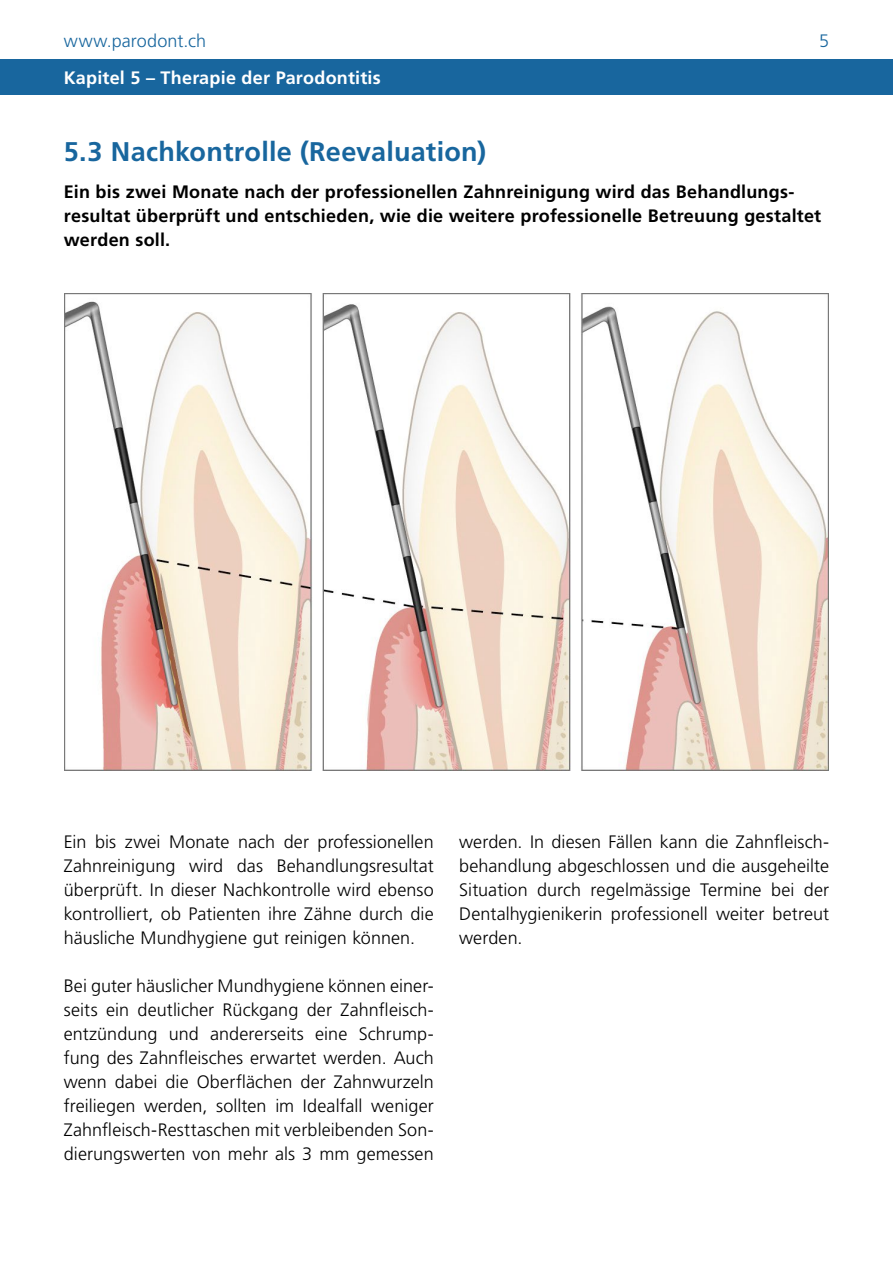
<style>
.page{position:relative;width:893px;height:1263px;background:#fff}
.page>*{position:absolute;margin:0;border:0;box-sizing:border-box;transform-origin:0 0}
.t1{font:700 27px "Frutiger";letter-spacing:.01em;color:#18669e}
.t2{font:300 18px/24px "Frutiger";letter-spacing:.005em;color:#000;text-align:justify}
.t3{font:700 18px/24px "Frutiger";letter-spacing:.015em;color:#000}
.t4{font:700 18px "Frutiger";letter-spacing:.015em;color:#fff}
.t5{font:300 18px "Frutiger";letter-spacing:.005em;color:#18669e}
</style>
<div class="page">
<div style="left:0;top:60px;width:893px;height:35px;background:#18669e"></div>
<img style="left:65px;top:293px;width:763px;height:478px">
<p class="t5" style="left:64px;top:30px;width:144px">www.parodont.ch</p>
<p class="t5" style="left:819px;top:30px;width:12px">5</p>
<p class="t4" style="left:64px;top:67px;width:319px">Kapitel 5 – Therapie der Parodontitis</p>
<h1 class="t1" style="left:64px;top:136px;width:424px">5.3 Nachkontrolle (Reevaluation)</h1>
<p class="t3" style="left:64px;top:179px;width:759px">Ein bis zwei Monate nach der professionellen Zahnreinigung wird das Behandlungs&shy;resultat überprüft und entschieden, wie die weitere professionelle Betreuung gestaltet werden soll.</p>
<p class="t2" style="left:64px;top:829px;width:371px">Ein bis zwei Monate nach der professionellen Zahnreinigung wird das Behandlungsresultat überprüft. In dieser Nachkontrolle wird ebenso kontrolliert, ob Patienten ihre Zähne durch die häusliche Mundhygiene gut reinigen können.</p>
<p class="t2" style="left:64px;top:974px;width:371px">Bei guter häuslicher Mundhygiene können einer&shy;seits ein deutlicher Rückgang der Zahnfleisch&shy;entzündung und andererseits eine Schrump&shy;fung des Zahnfleisches erwartet werden. Auch wenn dabei die Oberflächen der Zahnwurzeln freiliegen werden, sollten im Idealfall weniger Zahnfleisch-Resttaschen mit verbleibenden Son&shy;dierungswerten von mehr als 3 mm gemessen</p>
<p class="t2" style="left:459px;top:829px;width:371px">werden. In diesen Fällen kann die Zahnfleisch&shy;behandlung abgeschlossen und die ausgeheilte Situation durch regelmässige Termine bei der Dentalhygienikerin professionell weiter betreut werden.</p>
</div>
